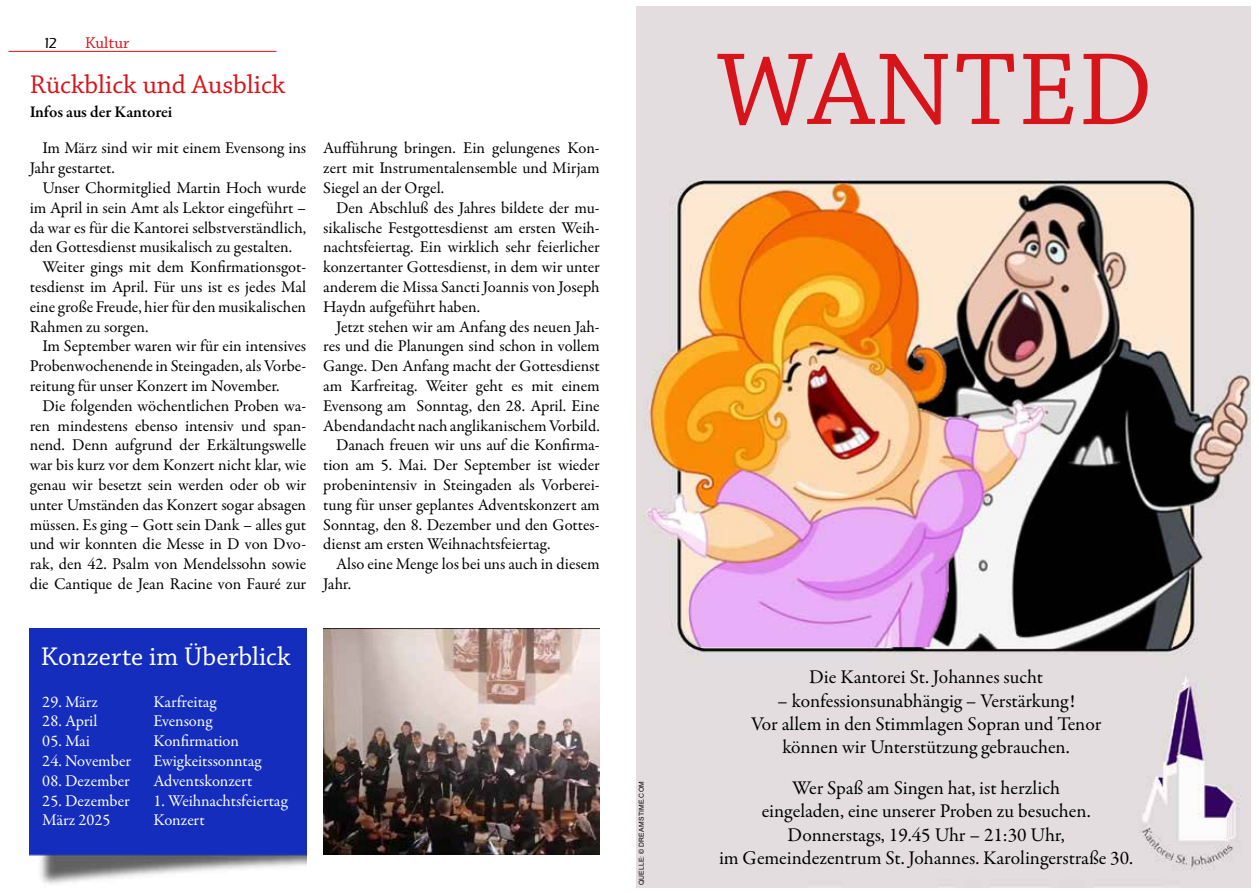
<style>
.page{position:relative;width:1259px;height:893px;background:#fff}
.page>*{position:absolute;margin:0;border:0;box-sizing:border-box;transform-origin:0 0}
.t1{font:108px "Chaparral Pro";letter-spacing:.01em;color:#d8141b}
.t2{font:27px "Chaparral Pro";color:#d8141b}
.t3{font:27px "Chaparral Pro";color:#fff}
.t4{font:19.5px/23.4px "Garamond Premr Pro";letter-spacing:-.005em;color:#000;text-align:center}
.t5{font:16.5px/19.8px "Garamond Premr Pro";letter-spacing:-.005em;color:#000;text-align:justify}
.t6{font:16.5px "Garamond Premr Pro";letter-spacing:-.005em;color:#fff}
.t7{font:600 16.5px "Garamond Premr Pro";letter-spacing:-.01em;color:#000}
.t8{font:16.5px "Chaparral Pro";color:#d8141b}
.t9{font:500 15px "Eras ITC";color:#000}
.t10{font:6.75px "Arial";letter-spacing:.035em;color:#000}
</style>
<div class="page">
<hr style="left:9px;top:51px;width:267px;height:1px;background:#d81016">
<svg style="left:1250px;top:21px;width:1px;height:74px"></svg>
<img style="left:637px;top:6px;width:613px;height:881px">
<img style="left:30px;top:629px;width:276px;height:255px">
<img style="left:323px;top:629px;width:277px;height:226px">
<p class="t9" style="left:43px;top:34px;width:16px">12</p>
<p class="t8" style="left:85px;top:34px;width:46px">Kultur</p>
<h2 class="t2" style="left:30px;top:70px;width:257px">Rückblick und Ausblick</h2>
<p class="t7" style="left:30px;top:102px;width:144px">Infos aus der Kantorei</p>
<p class="t5" style="left:30px;top:139px;width:278px;text-indent:13px">Im März sind wir mit einem Evensong ins<br>Jahr gestartet.</p>
<p class="t5" style="left:43px;top:178px;width:265px">Unser Chormitglied Martin Hoch wurde</p>
<p class="t5" style="left:30px;top:198px;width:278px">im April in sein Amt als Lektor eingeführt –</p>
<p class="t5" style="left:30px;top:218px;width:278px">da war es für die Kantorei selbstverständlich,</p>
<p class="t5" style="left:30px;top:238px;width:264px">den Gottesdienst musikalisch zu gestalten.</p>
<p class="t5" style="left:43px;top:257px;width:265px">Weiter gings mit dem Konfirmationsgot-</p>
<p class="t5" style="left:30px;top:277px;width:278px">tesdienst im April. Für uns ist es jedes Mal</p>
<p class="t5" style="left:30px;top:297px;width:278px">eine große Freude, hier für den musikalischen</p>
<p class="t5" style="left:30px;top:317px;width:120px">Rahmen zu sorgen.</p>
<p class="t5" style="left:43px;top:337px;width:265px">Im September waren wir für ein intensives</p>
<p class="t5" style="left:30px;top:356px;width:278px">Probenwochenende in Steingaden, als Vorbe-</p>
<p class="t5" style="left:30px;top:376px;width:251px">reitung für unser Konzert im November.</p>
<p class="t5" style="left:43px;top:396px;width:265px">Die folgenden wöchentlichen Proben wa-</p>
<p class="t5" style="left:30px;top:416px;width:278px">ren mindestens ebenso intensiv und span-</p>
<p class="t5" style="left:30px;top:436px;width:278px">nend. Denn aufgrund der Erkältungswelle</p>
<p class="t5" style="left:30px;top:455px;width:278px">war bis kurz vor dem Konzert nicht klar, wie</p>
<p class="t5" style="left:30px;top:475px;width:278px">genau wir besetzt sein werden oder ob wir</p>
<p class="t5" style="left:30px;top:495px;width:278px">unter Umständen das Konzert sogar absagen</p>
<p class="t5" style="left:30px;top:515px;width:278px">müssen. Es ging – Gott sein Dank – alles gut</p>
<p class="t5" style="left:30px;top:535px;width:278px">und wir konnten die Messe in D von Dvo-</p>
<p class="t5" style="left:30px;top:554px;width:278px">rak, den 42. Psalm von Mendelssohn sowie</p>
<p class="t5" style="left:30px;top:574px;width:278px">die Cantique de Jean Racine von Fauré zur</p>
<p class="t5" style="left:323px;top:139px;width:278px">Aufführung bringen. Ein gelungenes Kon&shy;zert mit Instrumentalensemble und Mirjam Siegel an der Orgel.</p>
<p class="t5" style="left:323px;top:198px;width:278px;text-indent:13px">Den Abschluß des Jahres bildete der mu&shy;sikalische Festgottesdienst am ersten Weih&shy;nachtsfeiertag. Ein wirklich sehr feierlicher konzertanter Gottesdienst, in dem wir unter anderem die Missa Sancti Joannis von Joseph Haydn aufgeführt haben.</p>
<p class="t5" style="left:336px;top:317px;width:265px">Jetzt stehen wir am Anfang des neuen Jah-</p>
<p class="t5" style="left:323px;top:337px;width:278px">res und die Planungen sind schon in vollem</p>
<p class="t5" style="left:323px;top:356px;width:278px">Gange. Den Anfang macht der Gottesdienst</p>
<p class="t5" style="left:323px;top:376px;width:278px">am Karfreitag. Weiter geht es mit einem</p>
<p class="t5" style="left:323px;top:396px;width:278px">Evensong am Sonntag, den 28. April. Eine</p>
<p class="t5" style="left:323px;top:416px;width:278px">Abendandacht nach anglikanischem Vorbild.</p>
<p class="t5" style="left:336px;top:436px;width:265px">Danach freuen wir uns auf die Konfirma-</p>
<p class="t5" style="left:323px;top:455px;width:278px">tion am 5. Mai. Der September ist wieder</p>
<p class="t5" style="left:323px;top:475px;width:278px">probenintensiv in Steingaden als Vorberei-</p>
<p class="t5" style="left:323px;top:495px;width:278px">tung für unser geplantes Adventskonzert am</p>
<p class="t5" style="left:323px;top:515px;width:278px">Sonntag, den 8. Dezember und den Gottes-</p>
<p class="t5" style="left:323px;top:535px;width:229px">dienst am ersten Weihnachtsfeiertag.</p>
<p class="t5" style="left:336px;top:554px;width:265px">Also eine Menge los bei uns auch in diesem</p>
<p class="t5" style="left:323px;top:574px;width:29px">Jahr.</p>
<h2 class="t3" style="left:41px;top:642px;width:251px">Konzerte im Überblick</h2>
<p class="t6" style="left:42px;top:691px;width:57px">29. März</p>
<p class="t6" style="left:153px;top:691px;width:65px">Karfreitag</p>
<p class="t6" style="left:42px;top:711px;width:57px">28. April</p>
<p class="t6" style="left:153px;top:711px;width:60px">Evensong</p>
<p class="t6" style="left:42px;top:731px;width:49px">05. Mai</p>
<p class="t6" style="left:153px;top:731px;width:87px">Konfirmation</p>
<p class="t6" style="left:42px;top:751px;width:90px">24. November</p>
<p class="t6" style="left:153px;top:751px;width:109px">Ewigkeitssonntag</p>
<p class="t6" style="left:42px;top:771px;width:89px">08. Dezember</p>
<p class="t6" style="left:153px;top:771px;width:100px">Adventskonzert</p>
<p class="t6" style="left:42px;top:790px;width:89px">25. Dezember</p>
<p class="t6" style="left:153px;top:790px;width:136px">1. Weihnachtsfeiertag</p>
<p class="t6" style="left:42px;top:810px;width:70px">März 2025</p>
<p class="t6" style="left:153px;top:810px;width:53px">Konzert</p>
<p class="t10" style="left:637px;top:885px;width:106px;rotate:-90deg">QUELLE: © DREAMSTIME.COM</p>
<h1 class="t1" style="left:716px;top:30px;width:438px">WANTED</h1>
<p class="t4" style="left:809px;top:666px;width:235px">Die Kantorei St. Johannes sucht</p>
<p class="t4" style="left:751px;top:689px;width:352px">– konfessionsunabhängig – Verstärkung!<br>Vor allem in den Stimmlagen Sopran und Tenor können wir Unterstützung gebrauchen.</p>
<p class="t4" style="left:719px;top:776px;width:416px">Wer Spaß am Singen hat, ist herzlich<br>eingeladen, eine unserer Proben zu besuchen.<br>Donnerstags, 19.45 Uhr – 21:30 Uhr,<br>im Gemeindezentrum St. Johannes. Karolingerstraße 30.</p>
</div>
